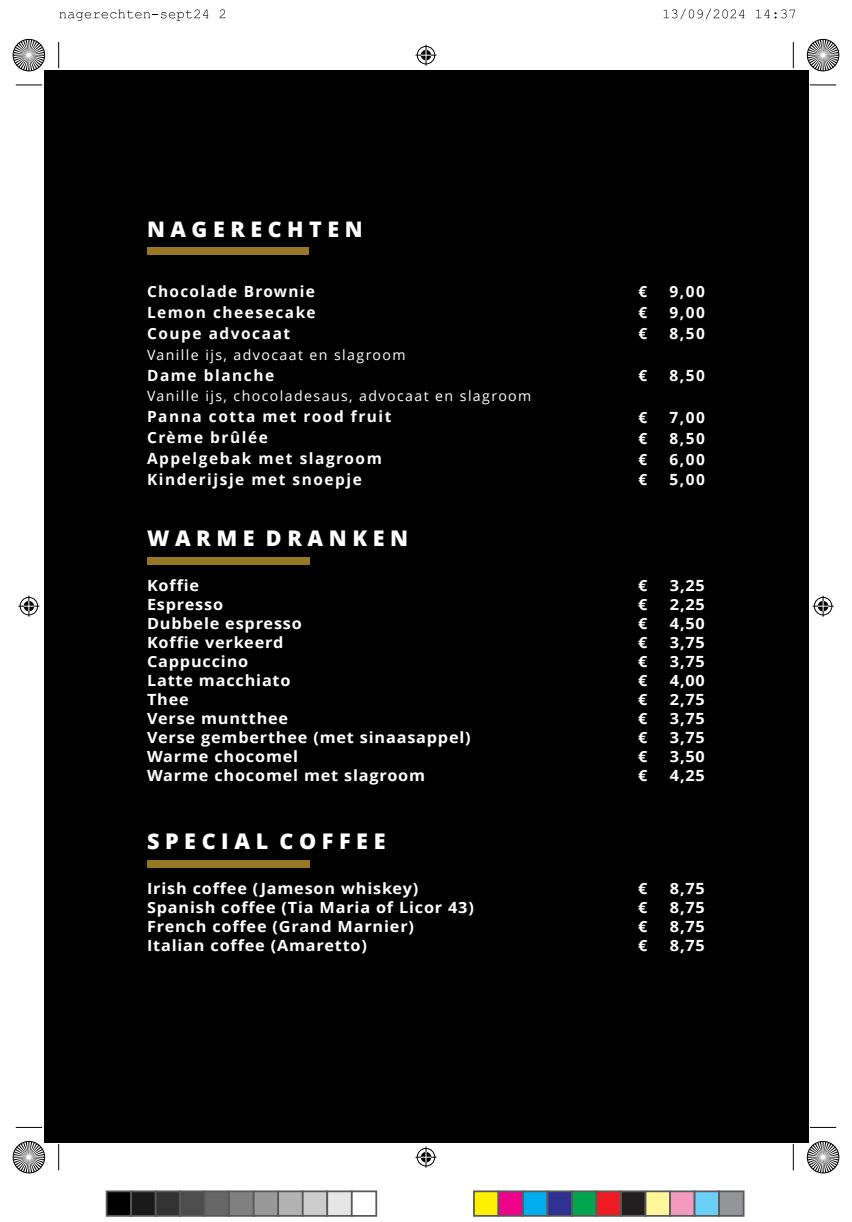
<style>
.page{position:relative;width:852px;height:1222px;background:#fff}
.page>*{position:absolute;margin:0;border:0;box-sizing:border-box;transform-origin:0 0}
.t1{font:800 21.53px "Open Sans";color:#fff}
.t2{font:700 15.4px/19.1px "Open Sans";letter-spacing:.05em;color:#fff;text-align:justify;scale:1.06 1}
.t3{font:700 15.4px/20.8px "Open Sans";letter-spacing:.1em;color:#fff}
.t4{font:700 15.4px/20.8px "Open Sans";letter-spacing:.05em;color:#fff;text-align:justify}
.t5{font:14.17px "Open Sans";letter-spacing:.1em;color:#fff}
</style>
<div class="page">
<div style="left:44px;top:70px;width:764px;height:1071px;background:#000001"></div>
<div style="left:147px;top:557px;width:162px;height:7px;background:#977624"></div>
<div style="left:147px;top:860px;width:162px;height:7px;background:#977624"></div>
<div style="left:147px;top:248px;width:162px;height:7px;background:#977624"></div>
<svg style="left:59px;top:9px;width:149px;height:12px"></svg>
<svg style="left:219px;top:9px;width:6px;height:9px"></svg>
<svg style="left:663px;top:9px;width:81px;height:10px"></svg>
<svg style="left:756px;top:9px;width:38px;height:9px"></svg>
<svg style="left:18px;top:595px;width:21px;height:21px"></svg>
<svg style="left:812px;top:595px;width:21px;height:21px"></svg>
<svg style="left:415px;top:45px;width:21px;height:21px"></svg>
<svg style="left:415px;top:1146px;width:21px;height:21px"></svg>
<svg style="left:13px;top:39px;width:32px;height:32px"></svg>
<svg style="left:807px;top:39px;width:31px;height:32px"></svg>
<div style="left:13px;top:1140px;width:32px;height:32px;background:#fff;border:1px solid #000;border-radius:50%"></div>
<svg style="left:13px;top:1141px;width:32px;height:31px"></svg>
<svg style="left:807px;top:1141px;width:31px;height:31px"></svg>
<svg style="left:16px;top:85px;width:26px;height:1px"></svg>
<svg style="left:58px;top:42px;width:1px;height:26px"></svg>
<svg style="left:793px;top:42px;width:1px;height:26px"></svg>
<svg style="left:810px;top:85px;width:26px;height:1px"></svg>
<svg style="left:16px;top:1126px;width:26px;height:1px"></svg>
<svg style="left:58px;top:1144px;width:1px;height:25px"></svg>
<svg style="left:810px;top:1126px;width:26px;height:1px"></svg>
<svg style="left:793px;top:1144px;width:1px;height:25px"></svg>
<div style="left:106px;top:1190px;width:26px;height:26px;background:#000;border:2px solid #595959"></div>
<div style="left:130px;top:1190px;width:26px;height:26px;background:#1a1a1a;border:2px solid #595959"></div>
<div style="left:155px;top:1190px;width:26px;height:26px;background:#333;border:2px solid #595959"></div>
<div style="left:179px;top:1190px;width:26px;height:26px;background:#4d4d4d;border:2px solid #595959"></div>
<div style="left:204px;top:1190px;width:26px;height:26px;background:#666;border:2px solid #595959"></div>
<div style="left:228px;top:1190px;width:26px;height:26px;background:#808080;border:2px solid #595959"></div>
<div style="left:253px;top:1190px;width:26px;height:26px;background:#999;border:2px solid #595959"></div>
<div style="left:277px;top:1190px;width:26px;height:26px;background:#b3b3b3;border:2px solid #595959"></div>
<div style="left:302px;top:1190px;width:26px;height:26px;background:#ccc;border:2px solid #595959"></div>
<div style="left:326px;top:1190px;width:26px;height:26px;background:#e6e6e6;border:2px solid #595959"></div>
<div style="left:351px;top:1190px;width:26px;height:26px;background:#fff;border:2px solid #595959"></div>
<div style="left:473px;top:1190px;width:26px;height:26px;background:#fff101;border:2px solid #595959"></div>
<div style="left:497px;top:1190px;width:27px;height:26px;background:#ed028c;border:2px solid #595959"></div>
<div style="left:522px;top:1190px;width:26px;height:26px;background:#00aeef;border:2px solid #595959"></div>
<div style="left:546px;top:1190px;width:27px;height:26px;background:#2e3092;border:2px solid #595959"></div>
<div style="left:571px;top:1190px;width:26px;height:26px;background:#00a54f;border:2px solid #595959"></div>
<div style="left:595px;top:1190px;width:27px;height:26px;background:#ee1d23;border:2px solid #595959"></div>
<div style="left:620px;top:1190px;width:26px;height:26px;background:#231f20;border:2px solid #595959"></div>
<div style="left:644px;top:1190px;width:27px;height:26px;background:#fff79a;border:2px solid #595959"></div>
<div style="left:669px;top:1190px;width:26px;height:26px;background:#f499c2;border:2px solid #595959"></div>
<div style="left:693px;top:1190px;width:27px;height:26px;background:#6bcff6;border:2px solid #595959"></div>
<div style="left:718px;top:1190px;width:26px;height:26px;background:#939598;border:2px solid #595959"></div>
<h1 class="t1" style="left:147px;top:220px;width:217px">N A G E R E C H T E N</h1>
<p class="t4" style="left:147px;top:283px;width:170px">Chocolade Brownie Lemon cheesecake Coupe advocaat</p>
<p class="t5" style="left:147px;top:349px;width:260px">Vanille ijs, advocaat en slagroom</p>
<p class="t3" style="left:147px;top:366px;width:129px">Dame blanche</p>
<p class="t5" style="left:147px;top:390px;width:386px">Vanille ijs, chocoladesaus, advocaat en slagroom</p>
<p class="t3" style="left:147px;top:407px;width:246px">Panna cotta met rood fruit<br>Crème brûlée<br>Appelgebak met slagroom<br>Kinderijsje met snoepje</p>
<h1 class="t1" style="left:147px;top:529px;width:263px">W A R M E D R A N K E N</h1>
<p class="t4" style="left:638px;top:283px;width:10px">€ € €</p>
<p class="t4" style="left:638px;top:366px;width:10px">€</p>
<p class="t4" style="left:638px;top:408px;width:10px">€ € € €</p>
<p class="t4" style="left:669px;top:283px;width:37px">9,00<br>9,00<br>8,50</p>
<p class="t4" style="left:669px;top:366px;width:37px">8,50</p>
<p class="t4" style="left:669px;top:408px;width:37px">7,00<br>8,50<br>6,00<br>5,00</p>
<p class="t2" style="left:147px;top:577px;width:307px;text-align:left">Koffie<br>Espresso<br>Dubbele espresso<br>Koffie verkeerd<br>Cappuccino<br>Latte macchiato<br>Thee<br>Verse muntthee<br>Verse gemberthee (met sinaasappel)<br>Warme chocomel<br>Warme chocomel met slagroom</p>
<p class="t2" style="left:638px;top:577px;width:10px">€ € € € € € € € € € €</p>
<p class="t2" style="left:669px;top:577px;width:35px">3,25<br>2,25<br>4,50<br>3,75<br>3,75<br>4,00<br>2,75<br>3,75<br>3,75<br>3,50<br>4,25</p>
<h1 class="t1" style="left:147px;top:832px;width:240px">S P E C I A L C O F F E E</h1>
<p class="t2" style="left:147px;top:880px;width:310px;text-align:left">Irish coffee (Jameson whiskey)<br>Spanish coffee (Tia Maria of Licor 43)<br>French coffee (Grand Marnier)<br>Italian coffee (Amaretto)</p>
<p class="t2" style="left:638px;top:880px;width:10px">€ € € €</p>
<p class="t2" style="left:669px;top:880px;width:35px">8,75<br>8,75<br>8,75<br>8,75</p>
</div>
